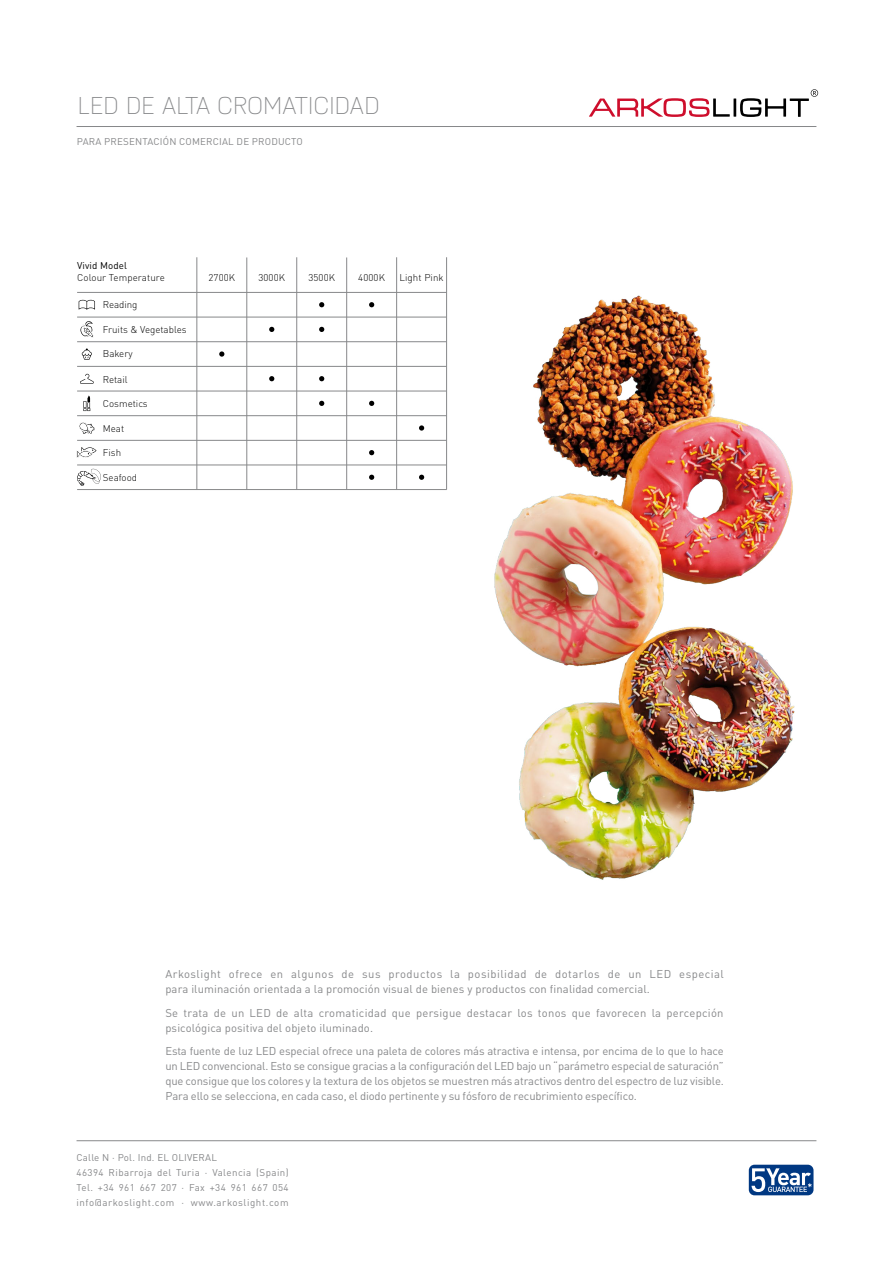
<style>
.page{position:relative;width:893px;height:1263px;background:#fff}
.page>*{position:absolute;margin:0;border:0;box-sizing:border-box;transform-origin:0 0}
.t1{font:300 24.3px "Knul";letter-spacing:-.01em;color:#87888a}
.t2{font:11.25px/15px "DIN Pro";letter-spacing:.01em;color:#87888a}
.t3{font:9.75px/15px "DIN Pro";letter-spacing:.045em;color:#87888a}
.t4{font:300 9.75px "DIN Pro";color:#000}
.t5{font:9.75px "DIN Pro";letter-spacing:.02em;color:#87888a}
.t6{font:9.75px "DIN Pro";letter-spacing:.01em;color:#000}
</style>
<div class="page">
<svg style="left:589px;top:89px;width:229px;height:28px"></svg>
<hr style="left:77px;top:126px;width:739px;height:1px;background:#87888a">
<hr style="left:77px;top:1140px;width:739px;height:1px;background:#87888a">
<svg style="left:749px;top:1165px;width:64px;height:30px"></svg>
<hr style="left:77px;top:341px;width:369px;height:1px;background:#87888a">
<hr style="left:77px;top:317px;width:369px;height:1px;background:#87888a">
<hr style="left:77px;top:292px;width:369px;height:1px;background:#87888a">
<hr style="left:77px;top:366px;width:369px;height:1px;background:#87888a">
<hr style="left:77px;top:391px;width:369px;height:1px;background:#87888a">
<hr style="left:77px;top:415px;width:369px;height:1px;background:#87888a">
<hr style="left:77px;top:440px;width:369px;height:1px;background:#87888a">
<hr style="left:77px;top:465px;width:369px;height:1px;background:#87888a">
<hr style="left:77px;top:489px;width:370px;height:1px;background:#87888a">
<svg style="left:79px;top:300px;width:16px;height:10px"></svg>
<svg style="left:80px;top:374px;width:14px;height:10px"></svg>
<svg style="left:82px;top:348px;width:10px;height:12px"></svg>
<svg style="left:80px;top:321px;width:14px;height:17px"></svg>
<svg style="left:77px;top:469px;width:24px;height:17px"></svg>
<svg style="left:83px;top:396px;width:7px;height:15px"></svg>
<svg style="left:76px;top:447px;width:20px;height:11px"></svg>
<svg style="left:79px;top:422px;width:15px;height:12px"></svg>
<hr style="left:247px;top:257px;width:1px;height:233px;background:#87888a">
<hr style="left:197px;top:257px;width:1px;height:233px;background:#87888a">
<hr style="left:346px;top:257px;width:1px;height:233px;background:#87888a">
<hr style="left:296px;top:257px;width:1px;height:233px;background:#87888a">
<hr style="left:446px;top:257px;width:1px;height:232px;background:#87888a">
<hr style="left:396px;top:257px;width:1px;height:233px;background:#87888a">
<svg style="left:219px;top:351px;width:5px;height:6px"></svg>
<svg style="left:269px;top:327px;width:5px;height:5px"></svg>
<svg style="left:269px;top:376px;width:5px;height:5px"></svg>
<svg style="left:319px;top:302px;width:5px;height:5px"></svg>
<svg style="left:319px;top:327px;width:5px;height:5px"></svg>
<svg style="left:319px;top:376px;width:5px;height:5px"></svg>
<svg style="left:319px;top:401px;width:5px;height:5px"></svg>
<svg style="left:369px;top:302px;width:5px;height:5px"></svg>
<svg style="left:369px;top:475px;width:5px;height:5px"></svg>
<svg style="left:369px;top:450px;width:5px;height:5px"></svg>
<svg style="left:369px;top:401px;width:5px;height:5px"></svg>
<svg style="left:419px;top:425px;width:5px;height:6px"></svg>
<svg style="left:419px;top:475px;width:5px;height:5px"></svg>
<img style="left:494px;top:295px;width:301px;height:585px">
<h1 class="t1" style="left:78px;top:90px;width:304px">LED DE ALTA CROMATICIDAD</h1>
<p class="t5" style="left:77px;top:134px;width:227px">PARA PRESENTACIÓN COMERCIAL DE PRODUCTO</p>
<p class="t6" style="left:77px;top:258px;width:51px">Vivid Model</p>
<p class="t4" style="left:77px;top:270px;width:89px">Colour Temperature</p>
<p class="t4" style="left:208px;top:270px;width:28px">2700K</p>
<p class="t4" style="left:258px;top:270px;width:28px">3000K</p>
<p class="t4" style="left:308px;top:270px;width:28px">3500K</p>
<p class="t4" style="left:358px;top:270px;width:28px">4000K</p>
<p class="t4" style="left:399px;top:270px;width:46px">Light Pink</p>
<p class="t4" style="left:103px;top:297px;width:36px">Reading</p>
<p class="t4" style="left:103px;top:321px;width:85px">Fruits &amp; Vegetables</p>
<p class="t4" style="left:103px;top:346px;width:31px">Bakery</p>
<p class="t4" style="left:103px;top:372px;width:26px">Retail</p>
<p class="t4" style="left:103px;top:396px;width:46px">Cosmetics</p>
<p class="t4" style="left:103px;top:421px;width:23px">Meat</p>
<p class="t4" style="left:103px;top:445px;width:20px">Fish</p>
<p class="t4" style="left:103px;top:470px;width:36px">Seafood</p>
<p class="t2" style="left:165px;top:965px;width:560px">Arkoslight ofrece en algunos de sus productos la posibilidad de dotarlos de un LED especial para iluminación orientada a la promoción visual de bienes y productos con finalidad comercial.</p>
<p class="t2" style="left:165px;top:1004px;width:560px">Se trata de un LED de alta cromaticidad que persigue destacar los tonos que favorecen la percepción psicológica positiva del objeto iluminado.</p>
<p class="t2" style="left:165px;top:1042px;width:560px;text-align:justify">Esta fuente de luz LED especial ofrece una paleta de colores más atractiva e intensa, por encima de lo que lo hace un LED convencional. Esto se consigue gracias a la configuración del LED bajo un “parámetro especial de saturación” que consigue que los colores y la textura de los objetos se muestren más atractivos dentro del espectro de luz visible.<br>Para ello se selecciona, en cada caso, el diodo pertinente y su fósforo de recubrimiento específico.</p>
<p class="t3" style="left:77px;top:1149px;width:214px">Calle N · Pol. Ind. EL OLIVERAL<br>46394 Ribarroja del Turia · Valencia (Spain)<br>Tel. +34 961 667 207 · Fax +34 961 667 054 info@arkoslight.com · www.arkoslight.com</p>
</div>
